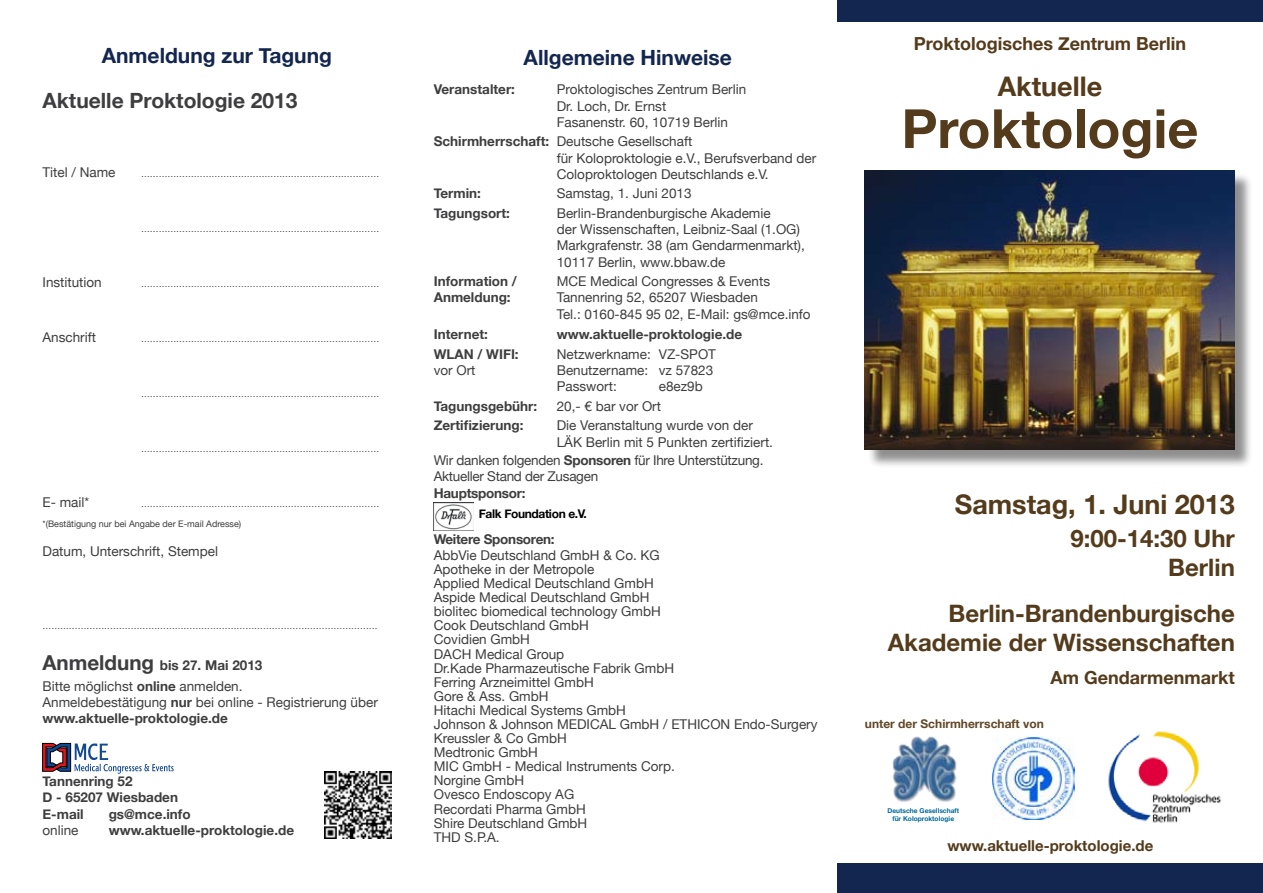
<style>
.page{position:relative;width:1263px;height:893px;background:#fff}
.page>*{position:absolute;margin:0;border:0;box-sizing:border-box;transform-origin:0 0}
.t1{font:700 54px "Helvetica Neue";color:#543b1c}
.t2{font:700 27px "Helvetica Neue";color:#543b1c}
.t3{font:700 24px/28.8px "Helvetica Neue";color:#543b1c;text-align:right}
.t4{font:700 21px "Helvetica Neue";color:#132650}
.t5{font:700 21px "Helvetica Neue";color:#3e3e40}
.t6{font:700 18px "Helvetica Neue";color:#543b1c}
.t7{font:700 15px "Helvetica Neue";color:#543b1c}
.t8{font:13.5px/14.1px "Helvetica Neue";color:#3e3e40}
.t9{font:700 13.5px/16.2px "Helvetica Neue";color:#3e3e40}
.t10{font:13.5px/16.2px "Helvetica Neue";letter-spacing:-.02em;color:#3e3e40}
.t11{font:700 13.5px "Helvetica Neue";letter-spacing:-.02em;color:#3e3e40}
.t12{font:700 12px "Helvetica Neue";color:#614828}
.t13{font:700 12px "Helvetica Neue";letter-spacing:-.03em;color:#000}
.t14{font:9px "Helvetica Neue";color:#3e3e40}
.t15{font:8.85px "Helvetica Neue";color:#3e3e40}
.t16{font:700 6.75px/7.9px "Helvetica Neue";color:#00689b;text-align:center}
.s1{font-weight:700;font-size:20.55px}
.s2{font-weight:700}
</style>
<div class="page">
<svg style="left:42px;top:743px;width:132px;height:31px"></svg>
<div style="left:867px;top:172px;width:393px;height:303px;background:#000;opacity:.44"></div>
<img style="left:865px;top:170px;width:369px;height:279px">
<img style="left:892px;top:736px;width:65px;height:66px">
<img style="left:993px;top:738px;width:81px;height:81px">
<img style="left:1108px;top:731px;width:114px;height:92px">
<img style="left:324px;top:771px;width:67px;height:67px">
<div style="left:838px;top:0;width:425px;height:21px;background:#132650"></div>
<div style="left:838px;top:863px;width:425px;height:30px;background:#132650"></div>
<img style="left:434px;top:503px;width:40px;height:27px">
<h3 class="t4" style="left:102px;top:43px;width:232px">Anmeldung zur Tagung</h3>
<h3 class="t5" style="left:43px;top:87px;width:257px">Aktuelle Proktologie 2013</h3>
<p class="t8" style="left:43px;top:165px;width:75px">Titel / Name</p>
<p class="t15" style="left:141px;top:168px;width:240px">………………………………………………………………………</p>
<p class="t15" style="left:141px;top:223px;width:240px">………………………………………………………………………</p>
<p class="t8" style="left:43px;top:275px;width:61px">Institution</p>
<p class="t15" style="left:141px;top:278px;width:240px">………………………………………………………………………</p>
<p class="t8" style="left:43px;top:330px;width:55px">Anschrift</p>
<p class="t15" style="left:141px;top:334px;width:240px">………………………………………………………………………</p>
<p class="t15" style="left:141px;top:389px;width:240px">………………………………………………………………………</p>
<p class="t15" style="left:141px;top:444px;width:240px">………………………………………………………………………</p>
<p class="t8" style="left:43px;top:495px;width:48px">E- mail*</p>
<p class="t15" style="left:141px;top:499px;width:240px">………………………………………………………………………</p>
<p class="t14" style="left:43px;top:518px;width:200px">*(Bestätigung nur bei Angabe der E-mail Adresse)</p>
<p class="t8" style="left:43px;top:544px;width:177px">Datum, Unterschrift, Stempel</p>
<p class="t15" style="left:43px;top:620px;width:337px">……………………………………………………………………………………………………</p>
<p class="t8" style="left:43px;top:655px;width:221px;line-height:20.4px"><span class="s1">Anmeldung</span> <span class="s2">bis 27. Mai 2013<br></span>Bitte möglichst <span class="s2">online</span> anmelden.</p>
<p class="t8" style="left:43px;top:694px;width:337px;line-height:16.2px">Anmeldebestätigung <span class="s2">nur</span> bei online - Registrierung über <span class="s2">www.aktuelle-proktologie.de</span></p>
<p class="t9" style="left:43px;top:773px;width:137px">Tannenring 52<br>D - 65207 Wiesbaden<br>E-mail</p>
<p class="t9" style="left:109px;top:805px;width:84px">gs@mce.info</p>
<p class="t8" style="left:43px;top:823px;width:38px">online</p>
<p class="t9" style="left:109px;top:821px;width:187px">www.aktuelle-proktologie.de</p>
<h3 class="t4" style="left:524px;top:45px;width:210px">Allgemeine Hinweise</h3>
<p class="t9" style="left:434px;top:81px;width:83px">Veranstalter:</p>
<p class="t8" style="left:557px;top:81px;width:191px;line-height:16.2px">Proktologisches Zentrum Berlin<br>Dr. Loch, Dr. Ernst<br>Fasanenstr. 60, 10719 Berlin</p>
<p class="t8" style="left:557px;top:133px;width:261px;line-height:16.2px;text-indent:-123px"><span class="s2">Schirmherrschaft:</span> Deutsche Gesellschaft<br>für Koloproktologie e.V., Berufsverband der<br>Coloproktologen Deutschlands e.V.</p>
<p class="t9" style="left:434px;top:185px;width:49px">Termin:</p>
<p class="t8" style="left:557px;top:186px;width:136px">Samstag, 1. Juni 2013</p>
<p class="t9" style="left:434px;top:205px;width:78px">Tagungsort:</p>
<p class="t8" style="left:557px;top:205px;width:250px;line-height:16.2px">Berlin-Brandenburgische Akademie<br>der Wissenschaften, Leibniz-Saal (1.OG)<br>Markgrafenstr. 38 (am Gendarmenmarkt), 10117 Berlin, www.bbaw.de</p>
<p class="t9" style="left:434px;top:273px;width:85px">Information /</p>
<p class="t8" style="left:557px;top:274px;width:215px">MCE Medical Congresses &amp; Events</p>
<p class="t9" style="left:434px;top:289px;width:78px">Anmeldung:</p>
<p class="t8" style="left:557px;top:289px;width:255px;line-height:16.2px">Tannenring 52, 65207 Wiesbaden<br>Tel.: 0160-845 95 02, E-Mail: gs@mce.info</p>
<p class="t9" style="left:434px;top:326px;width:56px">Internet:</p>
<p class="t9" style="left:557px;top:326px;width:187px">www.aktuelle-proktologie.de</p>
<p class="t9" style="left:434px;top:345px;width:86px">WLAN / WIFI:</p>
<p class="t8" style="left:557px;top:347px;width:161px">Netzwerkname: VZ-SPOT</p>
<p class="t8" style="left:434px;top:363px;width:43px">vor Ort</p>
<p class="t8" style="left:557px;top:362px;width:158px;line-height:16.2px">Benutzername: vz 57823<br>Passwort:</p>
<p class="t8" style="left:659px;top:379px;width:45px">e8ez9b</p>
<p class="t9" style="left:434px;top:397px;width:105px">Tagungsgebühr:</p>
<p class="t8" style="left:557px;top:399px;width:106px">20,- € bar vor Ort</p>
<p class="t9" style="left:434px;top:417px;width:91px">Zertifizierung:</p>
<p class="t8" style="left:557px;top:417px;width:218px;line-height:16.2px">Die Veranstaltung wurde von der<br>LÄK Berlin mit 5 Punkten zertifiziert.</p>
<p class="t10" style="left:434px;top:452px;width:331px">Wir danken folgenden <span class="s2">Sponsoren</span> für Ihre Unterstützung.<br>Aktueller Stand der Zusagen</p>
<p class="t11" style="left:434px;top:484px;width:93px">Hauptsponsor:</p>
<p class="t11" style="left:434px;top:530px;width:122px">Weitere Sponsoren:</p>
<p class="t8" style="left:434px;top:548px;width:385px">AbbVie Deutschland GmbH &amp; Co. KG<br>Apotheke in der Metropole<br>Applied Medical Deutschland GmbH<br>Aspide Medical Deutschland GmbH<br>biolitec biomedical technology GmbH<br>Cook Deutschland GmbH<br>Covidien GmbH<br>DACH Medical Group<br>Dr.Kade Pharmazeutische Fabrik GmbH<br>Ferring Arzneimittel GmbH<br>Gore &amp; Ass. GmbH<br>Hitachi Medical Systems GmbH<br>Johnson &amp; Johnson MEDICAL GmbH / ETHICON Endo-Surgery<br>Kreussler &amp; Co GmbH<br>Medtronic GmbH<br>MIC GmbH - Medical Instruments Corp.<br>Norgine GmbH<br>Ovesco Endoscopy AG<br>Recordati Pharma GmbH<br>Shire Deutschland GmbH<br>THD S.P.A.</p>
<p class="t13" style="left:479px;top:507px;width:110px">Falk Foundation e.V.</p>
<h3 class="t6" style="left:914px;top:32px;width:274px">Proktologisches Zentrum Berlin</h3>
<h2 class="t2" style="left:998px;top:70px;width:106px">Aktuelle</h2>
<h1 class="t1" style="left:901px;top:95px;width:298px">Proktologie</h1>
<h2 class="t2" style="left:955px;top:488px;width:282px">Samstag, 1. Juni 2013</h2>
<h3 class="t3" style="left:1070px;top:524px;width:166px">9:00-14:30 Uhr<br>Berlin</h3>
<h3 class="t3" style="left:888px;top:598px;width:349px">Berlin-Brandenburgische<br>Akademie der Wissenschaften</h3>
<h3 class="t6" style="left:1051px;top:666px;width:186px">Am Gendarmenmarkt</h3>
<p class="t12" style="left:865px;top:716px;width:180px">unter der Schirmherrschaft von</p>
<p class="t16" style="left:887px;top:806px;width:73px">Deutsche Gesellschaft für Koloproktologie</p>
<p class="t7" style="left:947px;top:836px;width:208px">www.aktuelle-proktologie.de</p>
</div>
